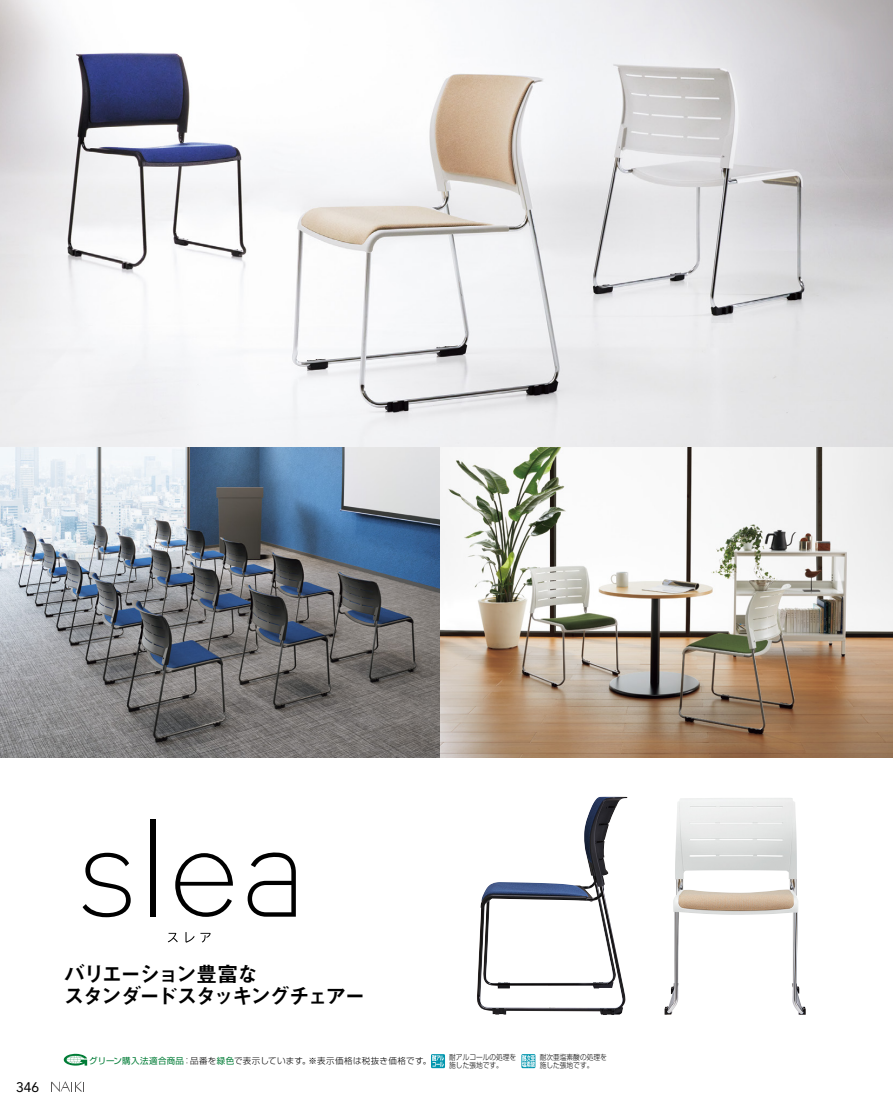
<style>
.page{position:relative;width:893px;height:1106px;background:#fff}
.page>*{position:absolute;margin:0;border:0;box-sizing:border-box;transform-origin:0 0}
.コピー_大{font:21.3px "Midashi Go Pro MB31";letter-spacing:-.12em;color:#000}
.コピー_大-2{font:21.3px "Midashi Go Pro MB31";letter-spacing:-.095em;color:#000}
.t1{font:13.8px "Avenir LT Std";color:#000}
.t2{font:300 8.55px "Shin Go Pro";letter-spacing:.045em;color:#000}
.t3{font:300 7.5px "Shin Go Pro";color:#000;scale:.9 1}
.s1{font-weight:400;color:#007c36}
</style>
<div class="page">
<img style="left:0;top:0;width:893px;height:757px">
<img style="left:477px;top:796px;width:151px;height:219px">
<svg style="left:83px;top:852px;width:48px;height:65px"></svg>
<div style="left:150px;top:818px;width:5px;height:98px;background:#000"></div>
<svg style="left:175px;top:853px;width:58px;height:63px"></svg>
<svg style="left:248px;top:852px;width:48px;height:64px"></svg>
<svg style="left:168px;top:932px;width:10px;height:10px"></svg>
<svg style="left:185px;top:932px;width:26px;height:10px"></svg>
<svg style="left:64px;top:1053px;width:23px;height:12px"></svg>
<svg style="left:431px;top:1054px;width:14px;height:14px"></svg>
<svg style="left:432px;top:1055px;width:12px;height:11px"></svg>
<svg style="left:521px;top:1054px;width:14px;height:14px"></svg>
<svg style="left:522px;top:1055px;width:13px;height:12px"></svg>
<img style="left:664px;top:798px;width:142px;height:216px">
<svg style="left:51px;top:1081px;width:33px;height:11px"></svg>
<h2 class="t1" style="left:16px;top:1078px;width:25px">346</h2>
<p class="コピー_大-2" style="left:64px;top:956px;width:196px">バリエーション豊富な</p>
<p class="コピー_大" style="left:64px;top:978px;width:304px">スタンダードスタッキングチェアー</p>
<p class="t2" style="left:89px;top:1053px;width:344px"><span class="s1">グリーン購入法適合商品</span>：品番を<span class="s1">緑色</span>で表示しています。※表示価格は税抜き価格です。</p>
<p class="t3" style="left:449px;top:1051px;width:76px">耐アルコールの処理を</p>
<p class="t3" style="left:449px;top:1059px;width:61px">施した張地です。</p>
<p class="t3" style="left:540px;top:1051px;width:76px">耐次亜塩素酸の処理を</p>
<p class="t3" style="left:540px;top:1059px;width:61px">施した張地です。</p>
</div>
